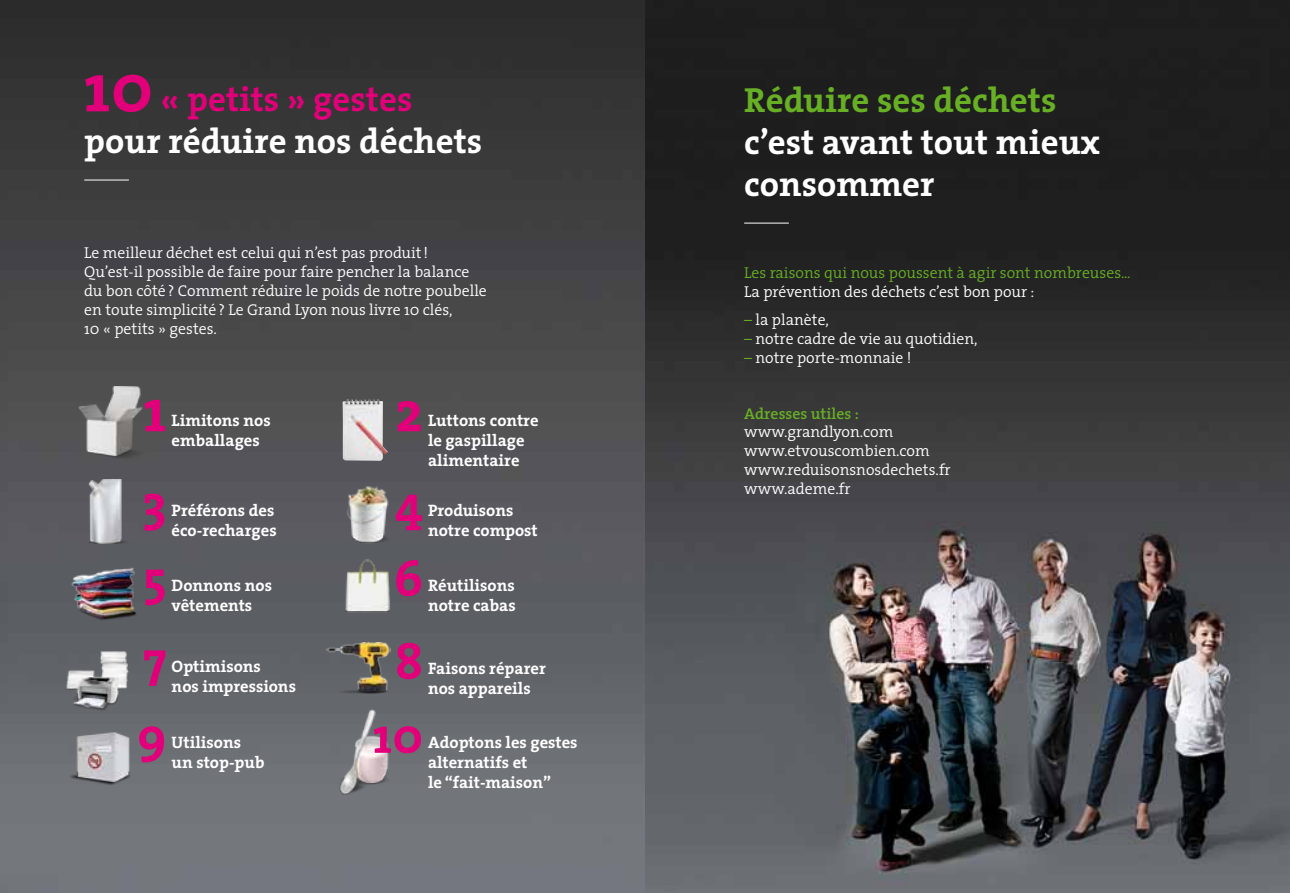
<style>
.page{position:relative;width:1290px;height:893px;background:#fff}
.page>*{position:absolute;margin:0;border:0;box-sizing:border-box;transform-origin:0 0}
.t1{font:700 61.25px "The Serif";color:#e2007a}
.t2{font:700 57.75px "The Serif";color:#e2007a}
.t3{font:700 52.5px "The Serif";color:#e2007a}
.t4{font:700 50.75px "The Serif";color:#e2007a}
.t5{font:700 35px/42px "The Serif";color:#fff}
.t6{font:700 35px "The Serif";color:#67af24}
.t7{font:700 16.62px/19.9px "The Serif";color:#fff}
.t8{font:300 15.75px/18.9px "The Serif";color:#fff}
.t9{font:300 15.75px "The Serif";color:#67af24}
.t10{font:600 15.75px "The Serif";color:#67af24}
.s1{font-size:70px;color:#e2007a}
.s2{color:#e2007a}
.s3{color:#67af24}
</style>
<div class="page">
<img style="left:0;top:0;width:645px;height:893px">
<img style="left:645px;top:0;width:645px;height:893px">
<hr style="left:744px;top:223px;width:45px;height:1px;background:#fff">
<hr style="left:84px;top:180px;width:45px;height:1px;background:#fff">
<img style="left:72px;top:387px;width:74px;height:73px">
<img style="left:84px;top:480px;width:45px;height:64px">
<img style="left:62px;top:645px;width:69px;height:66px">
<img style="left:343px;top:399px;width:45px;height:62px">
<img style="left:64px;top:562px;width:78px;height:65px">
<img style="left:332px;top:553px;width:66px;height:60px">
<img style="left:342px;top:483px;width:54px;height:63px">
<img style="left:321px;top:700px;width:84px;height:105px">
<img style="left:327px;top:642px;width:64px;height:51px">
<img style="left:68px;top:731px;width:70px;height:56px">
<h3 class="t5" style="left:84px;top:78px;width:399px"><span class="s1">10</span> <span class="s2">« petits » gestes </span>pour réduire nos déchets</h3>
<p class="t8" style="left:84px;top:243px;width:404px">Le meilleur déchet est celui qui n’est pas produit!<br>Qu’est-il possible de faire pour faire pencher la balance du bon côté? Comment réduire le poids de notre poubelle en toute simplicité? Le Grand Lyon nous livre 10 clés,<br>10 « petits » gestes.</p>
<h1 class="t1" style="left:144px;top:359px;width:25px">1</h1>
<p class="t7" style="left:172px;top:410px;width:101px">Limitons nos emballages</p>
<h2 class="t2" style="left:395px;top:363px;width:29px">2</h2>
<p class="t7" style="left:428px;top:410px;width:112px">Luttons contre le gaspillage alimentaire</p>
<h3 class="t3" style="left:142px;top:459px;width:26px">3</h3>
<p class="t7" style="left:172px;top:500px;width:107px">Préférons des éco-recharges</p>
<h3 class="t4" style="left:395px;top:461px;width:30px">4</h3>
<p class="t7" style="left:428px;top:500px;width:111px">Produisons notre compost</p>
<h3 class="t4" style="left:143px;top:536px;width:25px">5</h3>
<p class="t7" style="left:172px;top:575px;width:102px">Donnons nos vêtements</p>
<h3 class="t4" style="left:394px;top:536px;width:31px">6</h3>
<p class="t7" style="left:428px;top:575px;width:89px">Réutilisons notre cabas</p>
<h3 class="t4" style="left:143px;top:617px;width:25px">7</h3>
<p class="t7" style="left:172px;top:656px;width:126px">Optimisons<br>nos impressions</p>
<h3 class="t4" style="left:395px;top:619px;width:30px">8</h3>
<p class="t7" style="left:428px;top:658px;width:119px">Faisons réparer nos appareils</p>
<h3 class="t4" style="left:137px;top:693px;width:31px">9</h3>
<p class="t7" style="left:172px;top:732px;width:94px">Utilisons un stop-pub</p>
<h3 class="t4" style="left:373px;top:693px;width:51px">10</h3>
<p class="t7" style="left:428px;top:732px;width:151px">Adoptons les gestes alternatifs et<br>le “fait-maison”</p>
<h3 class="t6" style="left:744px;top:71px;width:314px">Réduire ses déchets</h3>
<h3 class="t5" style="left:744px;top:121px;width:357px">c’est avant tout mieux consommer</h3>
<p class="t9" style="left:744px;top:259px;width:388px">Les raisons qui nous poussent à agir sont nombreuses...</p>
<p class="t8" style="left:744px;top:281px;width:292px">La prévention des déchets c’est bon pour :</p>
<p class="t8" style="left:744px;top:310px;width:86px"><span class="s3">–</span> la planète,</p>
<p class="t8" style="left:744px;top:329px;width:235px"><span class="s3">–</span> notre cadre de vie au quotidien,</p>
<p class="t8" style="left:744px;top:348px;width:169px"><span class="s3">–</span> notre porte-monnaie !</p>
<p class="t10" style="left:744px;top:400px;width:116px">Adresses utiles :</p>
<p class="t8" style="left:744px;top:422px;width:208px">www.grandlyon.com www.etvouscombien.com www.reduisonsnosdechets.fr www.ademe.fr</p>
</div>
